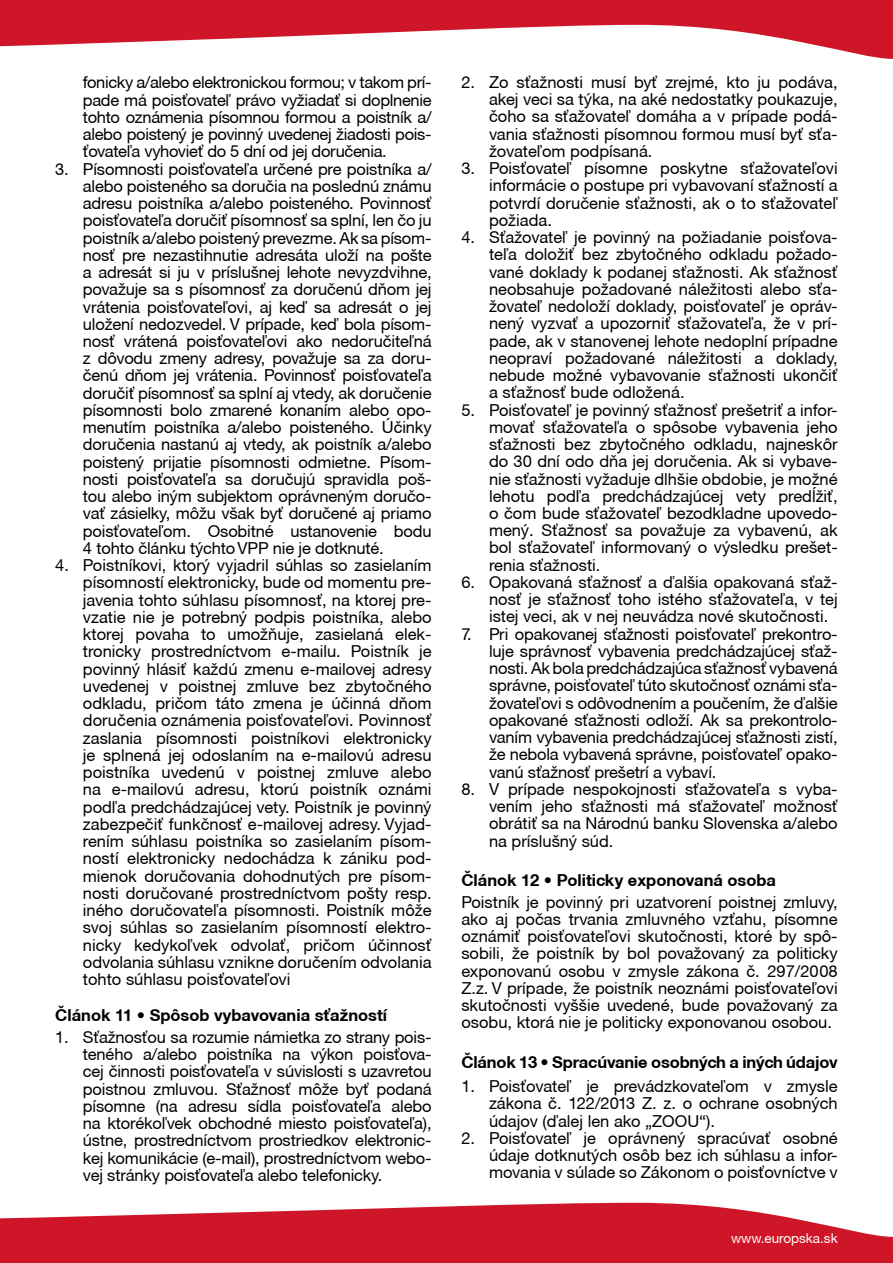
<style>
.page{position:relative;width:893px;height:1263px;background:#fff}
.page>*{position:absolute;margin:0;border:0;box-sizing:border-box;transform-origin:0 0}
.t1{font:16.5px/17.2px "Helvetica Neue CE";color:#000;text-align:justify}
.t2{font:700 16.5px "Helvetica Neue CE";color:#000}
.t3{font:13.5px "Helvetica Neue CE";color:#fff}
</style>
<div class="page">
<svg style="left:0;top:0;width:893px;height:59px;fill:#ce1628"></svg>
<svg style="left:0;top:1202px;width:893px;height:61px;fill:#ce1628"></svg>
<p class="t1" style="left:83px;top:74px;width:350px">fonicky a/alebo elektronickou formou; v takom prí&shy;pade má poisťovateľ právo vyžiadať si doplnenie tohto oznámenia písomnou formou a poistník a/ alebo poistený je povinný uvedenej žiadosti pois&shy;ťovateľa vyhovieť do 5 dní od jej doručenia.</p>
<p class="t1" style="left:83px;top:160px;width:350px;text-indent:-28px">3. Písomnosti poisťovateľa určené pre poistníka a/ alebo poisteného sa doručia na poslednú známu adresu poistníka a/alebo poisteného. Povinnosť poisťovateľa doručiť písomnosť sa splní, len čo ju poistník a/alebo poistený prevezme. Ak sa písom&shy;nosť pre nezastihnutie adresáta uloží na pošte a adresát si ju v príslušnej lehote nevyzdvihne, považuje sa s písomnosť za doručenú dňom jej vrátenia poisťovateľovi, aj keď sa adresát o jej uložení nedozvedel. V prípade, keď bola písom&shy;nosť vrátená poisťovateľovi ako nedoručiteľná z dôvodu zmeny adresy, považuje sa za doru&shy;čenú dňom jej vrátenia. Povinnosť poisťovateľa doručiť písomnosť sa splní aj vtedy, ak doručenie písomnosti bolo zmarené konaním alebo opo&shy;menutím poistníka a/alebo poisteného. Účinky doručenia nastanú aj vtedy, ak poistník a/alebo poistený prijatie písomnosti odmietne. Písom&shy;nosti poisťovateľa sa doručujú spravidla poš&shy;tou alebo iným subjektom oprávneným doručo&shy;vať zásielky, môžu však byť doručené aj priamo poisťovateľom. Osobitné ustanovenie bodu 4 tohto článku týchto VPP nie je dotknuté.</p>
<p class="t1" style="left:83px;top:557px;width:350px;text-indent:-28px">4. Poistníkovi, ktorý vyjadril súhlas so zasielaním písomností elektronicky, bude od momentu pre&shy;javenia tohto súhlasu písomnosť, na ktorej pre&shy;vzatie nie je potrebný podpis poistníka, alebo ktorej povaha to umožňuje, zasielaná elek&shy;tronicky prostredníctvom e-mailu. Poistník je povinný hlásiť každú zmenu e-mailovej adresy uvedenej v poistnej zmluve bez zbytočného odkladu, pričom táto zmena je účinná dňom doručenia oznámenia poisťovateľovi. Povinnosť zaslania písomnosti poistníkovi elektronicky je splnená jej odoslaním na e-mailovú adresu poistníka uvedenú v poistnej zmluve alebo na e-mailovú adresu, ktorú poistník oznámi podľa predchádzajúcej vety. Poistník je povinný zabezpečiť funkčnosť e-mailovej adresy. Vyjad&shy;rením súhlasu poistníka so zasielaním písom&shy;ností elektronicky nedochádza k zániku pod&shy;mienok doručovania dohodnutých pre písom&shy;nosti doručované prostredníctvom pošty resp. iného doručovateľa písomnosti. Poistník môže svoj súhlas so zasielaním písomností elektro&shy;nicky kedykoľvek odvolať, pričom účinnosť odvolania súhlasu vznikne doručením odvolania tohto súhlasu poisťovateľovi</p>
<p class="t2" style="left:55px;top:1005px;width:333px">Článok 11 • Spôsob vybavovania sťažností</p>
<p class="t1" style="left:83px;top:1028px;width:350px;text-indent:-28px">1. Sťažnosťou sa rozumie námietka zo strany pois&shy;teného a/alebo poistníka na výkon poisťova&shy;cej činnosti poisťovateľa v súvislosti s uzavretou poistnou zmluvou. Sťažnosť môže byť podaná písomne (na adresu sídla poisťovateľa alebo na ktorékoľvek obchodné miesto poisťovateľa), ústne, prostredníctvom prostriedkov elektronic&shy;kej komunikácie (e-mail), prostredníctvom webo&shy;vej stránky poisťovateľa alebo telefonicky.</p>
<p class="t1" style="left:489px;top:74px;width:350px;text-indent:-28px">2. Zo sťažnosti musí byť zrejmé, kto ju podáva, akej veci sa týka, na aké nedostatky poukazuje, čoho sa sťažovateľ domáha a v prípade podá&shy;vania sťažnosti písomnou formou musí byť sťa&shy;žovateľom podpísaná.</p>
<p class="t1" style="left:489px;top:160px;width:350px;text-indent:-28px">3. Poisťovateľ písomne poskytne sťažovateľovi informácie o postupe pri vybavovaní sťažností a potvrdí doručenie sťažnosti, ak o to sťažovateľ požiada.</p>
<p class="t1" style="left:489px;top:229px;width:350px;text-indent:-28px">4. Sťažovateľ je povinný na požiadanie poisťova&shy;teľa doložiť bez zbytočného odkladu požado&shy;vané doklady k podanej sťažnosti. Ak sťažnosť neobsahuje požadované náležitosti alebo sťa&shy;žovateľ nedoloží doklady, poisťovateľ je opráv&shy;nený vyzvať a upozorniť sťažovateľa, že v prí&shy;pade, ak v stanovenej lehote nedoplní prípadne neopraví požadované náležitosti a doklady, nebude možné vybavovanie sťažnosti ukončiť a sťažnosť bude odložená.</p>
<p class="t1" style="left:489px;top:401px;width:350px;text-indent:-28px">5. Poisťovateľ je povinný sťažnosť prešetriť a infor&shy;movať sťažovateľa o spôsobe vybavenia jeho sťažnosti bez zbytočného odkladu, najneskôr do 30 dní odo dňa jej doručenia. Ak si vybave&shy;nie sťažnosti vyžaduje dlhšie obdobie, je možné lehotu podľa predchádzajúcej vety predĺžiť, o čom bude sťažovateľ bezodkladne upovedo&shy;mený. Sťažnosť sa považuje za vybavenú, ak bol sťažovateľ informovaný o výsledku prešet&shy;renia sťažnosti.</p>
<p class="t1" style="left:489px;top:574px;width:350px;text-indent:-28px">6. Opakovaná sťažnosť a ďalšia opakovaná sťaž&shy;nosť je sťažnosť toho istého sťažovateľa, v tej istej veci, ak v nej neuvádza nové skutočnosti.</p>
<p class="t1" style="left:489px;top:625px;width:350px;text-indent:-28px">7. Pri opakovanej sťažnosti poisťovateľ prekontro&shy;luje správnosť vybavenia predchádzajúcej sťaž&shy;nosti. Ak bola predchádzajúca sťažnosť vybavená správne, poisťovateľ túto skutočnosť oznámi sťa&shy;žovateľovi s odôvodnením a poučením, že ďalšie opakované sťažnosti odloží. Ak sa prekontrolo&shy;vaním vybavenia predchádzajúcej sťažnosti zistí, že nebola vybavená správne, poisťovateľ opako&shy;vanú sťažnosť prešetrí a vybaví.</p>
<p class="t1" style="left:489px;top:780px;width:350px;text-indent:-28px">8. V prípade nespokojnosti sťažovateľa s vyba&shy;vením jeho sťažnosti má sťažovateľ možnosť obrátiť sa na Národnú banku Slovenska a/alebo na príslušný súd.</p>
<p class="t2" style="left:461px;top:870px;width:316px">Článok 12 • Politicky exponovaná osoba</p>
<p class="t1" style="left:461px;top:893px;width:378px">Poistník je povinný pri uzatvorení poistnej zmluvy, ako aj počas trvania zmluvného vzťahu, písomne oznámiť poisťovateľovi skutočnosti, ktoré by spô&shy;sobili, že poistník by bol považovaný za politicky exponovanú osobu v zmysle zákona č. 297/2008<br>Z.z. V prípade, že poistník neoznámi poisťovateľovi skutočnosti vyššie uvedené, bude považovaný za osobu, ktorá nie je politicky exponovanou osobou.</p>
<p class="t2" style="left:461px;top:1052px;width:378px">Článok 13 • Spracúvanie osobných a iných údajov</p>
<p class="t1" style="left:489px;top:1078px;width:350px;text-indent:-28px">1. Poisťovateľ je prevádzkovateľom v zmysle zákona č. 122/2013 Z. z. o ochrane osobných údajov (ďalej len ako „ZOOU“).</p>
<p class="t1" style="left:489px;top:1129px;width:350px;text-indent:-28px">2. Poisťovateľ je oprávnený spracúvať osobné údaje dotknutých osôb bez ich súhlasu a infor&shy;movania v súlade so Zákonom o poisťovníctve v</p>
<p class="t3" style="left:731px;top:1230px;width:108px">www.europska.sk</p>
</div>
